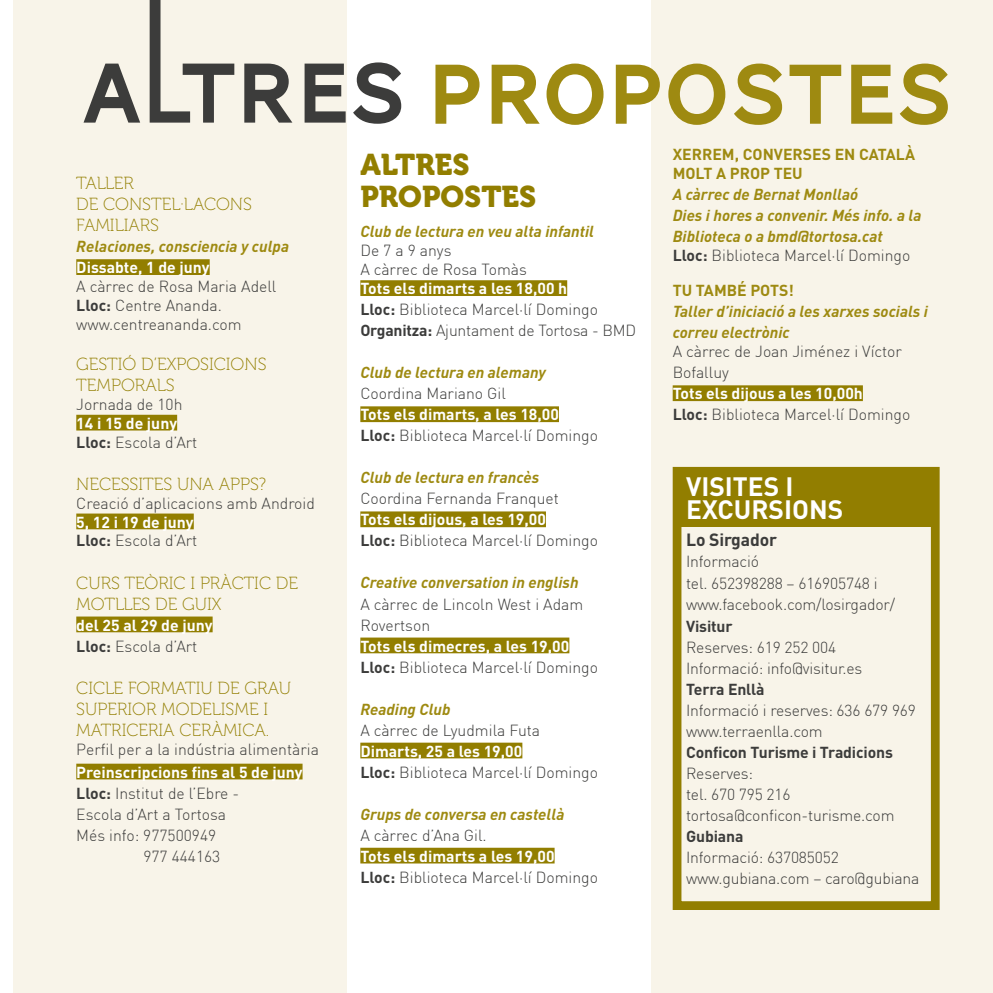
<style>
.page{position:relative;width:993px;height:993px;background:#fff}
.page>*{position:absolute;margin:0;border:0;box-sizing:border-box;transform-origin:0 0}
.t1{font:29.75px/31.5px "Museo 900";color:#927e00}
.t2{font:700 26.25px/23.1px "DIN";color:#fff}
.t3{font:17.5px/21px "Museo 100";color:#927e00}
.t4{font:700 17.5px "DIN";letter-spacing:-.01em;color:#3c3c3b}
.t5{font:300 15.75px/21px "DIN";color:#3c3c3b}
.t6{font:italic 700 15.75px/21px "DIN";color:#9e8a11}
.t7{font:700 15.75px/18.9px "DIN";color:#fff}
.t8{font:700 15.75px "DIN";letter-spacing:-.01em;color:#3c3c3b}
.t9{font:700 15.75px/18.9px "DIN";color:#9e8a11}
.s1{font-weight:700}
.s2{color:#3c3c3b}
.s3{font-weight:300;color:#3c3c3b}
.s4{font-weight:700;color:#fff}
.s5{font-weight:700;color:#9e8a11}
</style>
<div class="page">
<div style="left:13px;top:0;width:333px;height:992px;background:#f8f4e9"></div>
<div style="left:651px;top:0;width:341px;height:992px;background:#f8f4e9"></div>
<svg style="left:83px;top:0;width:318px;height:124px"></svg>
<svg style="left:435px;top:64px;width:512px;height:61px"></svg>
<div style="left:76px;top:259px;width:134px;height:16px;background:#927e00"></div>
<div style="left:76px;top:414px;width:101px;height:16px;background:#927e00"></div>
<div style="left:76px;top:513px;width:118px;height:16px;background:#927e00"></div>
<div style="left:76px;top:616px;width:136px;height:16px;background:#927e00"></div>
<div style="left:76px;top:763px;width:226px;height:16px;background:#927e00"></div>
<div style="left:360px;top:280px;width:207px;height:16px;background:#927e00"></div>
<div style="left:360px;top:406px;width:199px;height:16px;background:#927e00"></div>
<div style="left:360px;top:511px;width:185px;height:16px;background:#927e00"></div>
<div style="left:360px;top:637px;width:209px;height:16px;background:#927e00"></div>
<div style="left:360px;top:742px;width:162px;height:16px;background:#927e00"></div>
<div style="left:360px;top:847px;width:194px;height:16px;background:#927e00"></div>
<div style="left:672px;top:385px;width:190px;height:16px;background:#927e00"></div>
<div style="left:672px;top:467px;width:267px;height:442px;border:9px solid #927e00"></div>
<div style="left:676px;top:473px;width:261px;height:53px;background:#927e00"></div>
<p class="t3" style="left:76px;top:173px;width:177px">TALLER<br>DE CONSTEL·LACONS<br>FAMILIARS</p>
<p class="t6" style="left:76px;top:235px;width:214px">Relaciones, consciencia y culpa</p>
<p class="t7" style="left:76px;top:257px;width:135px">Dissabte, 1 de juny</p>
<p class="t5" style="left:76px;top:277px;width:202px;line-height:18.9px">A càrrec de Rosa Maria Adell<br><span class="s1">Lloc:</span> Centre Ananda. www.centreananda.com</p>
<p class="t3" style="left:76px;top:354px;width:192px">GESTIÓ D’EXPOSICIONS<br>TEMPORALS</p>
<p class="t5" style="left:76px;top:393px;width:108px">Jornada de 10h</p>
<p class="t7" style="left:76px;top:413px;width:123px">14 i 15 de juny<br><span class="s2">Lloc:</span> <span class="s3">Escola d’Art</span></p>
<p class="t3" style="left:76px;top:473px;width:191px">NECESSITES UNA APPS?</p>
<p class="t5" style="left:76px;top:492px;width:240px">Creació d’aplicacions amb Android</p>
<p class="t7" style="left:76px;top:511px;width:123px">5, 12 i 19 de juny<br><span class="s2">Lloc:</span> <span class="s3">Escola d’Art</span></p>
<p class="t3" style="left:76px;top:572px;width:223px">CURS TEÒRIC I PRÀCTIC DE<br>MOTLLES DE GUIX</p>
<p class="t7" style="left:76px;top:613px;width:138px;line-height:21px">del 25 al 29 de juny<br><span class="s2">Lloc:</span> <span class="s3">Escola d’Art</span></p>
<p class="t3" style="left:76px;top:677px;width:216px">CICLE FORMATIU DE GRAU<br>SUPERIOR MODELISME I<br>MATRICERIA CERÀMICA.</p>
<p class="t5" style="left:76px;top:738px;width:244px">Perfil per a la indústria alimentària</p>
<p class="t7" style="left:76px;top:761px;width:228px">Preinscripcions fins al 5 de juny</p>
<p class="t5" style="left:76px;top:782px;width:164px"><span class="s1">Lloc:</span> Institut de l’Ebre -</p>
<p class="t5" style="left:76px;top:803px;width:151px">Escola d’Art a Tortosa</p>
<p class="t5" style="left:76px;top:824px;width:141px">Més info: 977500949</p>
<p class="t5" style="left:143px;top:845px;width:78px">977 444163</p>
<h1 class="t1" style="left:360px;top:149px;width:177px">ALTRES<br>PROPOSTES</h1>
<p class="t6" style="left:360px;top:220px;width:235px">Club de lectura en veu alta infantil</p>
<p class="t5" style="left:360px;top:241px;width:168px;line-height:18.9px">De 7 a 9 anys<br>A càrrec de Rosa Tomàs</p>
<p class="t5" style="left:360px;top:278px;width:277px"><span class="s4">Tots els dimarts a les 18,00 h<br></span><span class="s1">Lloc:</span> Biblioteca Marcel·lí Domingo<br><span class="s1">Organitza:</span> Ajuntament de Tortosa - BMD</p>
<p class="t6" style="left:360px;top:361px;width:187px">Club de lectura en alemany</p>
<p class="t5" style="left:360px;top:383px;width:147px">Coordina Mariano Gil</p>
<p class="t5" style="left:360px;top:404px;width:239px"><span class="s4">Tots els dimarts, a les 18,00<br></span><span class="s1">Lloc:</span> Biblioteca Marcel·lí Domingo</p>
<p class="t6" style="left:360px;top:466px;width:180px">Club de lectura en francès</p>
<p class="t5" style="left:360px;top:488px;width:200px">Coordina Fernanda Franquet</p>
<p class="t5" style="left:360px;top:509px;width:239px"><span class="s4">Tots els dijous, a les 19,00<br></span><span class="s1">Lloc:</span> Biblioteca Marcel·lí Domingo</p>
<p class="t6" style="left:360px;top:571px;width:220px">Creative conversation in english</p>
<p class="t5" style="left:360px;top:593px;width:224px">A càrrec de Lincoln West i Adam<br>Rovertson</p>
<p class="t5" style="left:360px;top:635px;width:239px"><span class="s4">Tots els dimecres, a les 19,00<br></span><span class="s1">Lloc:</span> Biblioteca Marcel·lí Domingo</p>
<p class="t6" style="left:360px;top:697px;width:92px">Reading Club</p>
<p class="t5" style="left:360px;top:719px;width:181px">A càrrec de Lyudmila Futa</p>
<p class="t5" style="left:360px;top:740px;width:239px"><span class="s4">Dimarts, 25 a les 19,00<br></span><span class="s1">Lloc:</span> Biblioteca Marcel·lí Domingo</p>
<p class="t6" style="left:360px;top:802px;width:205px">Grups de conversa en castellà</p>
<p class="t5" style="left:360px;top:824px;width:128px">A càrrec d’Ana Gil.</p>
<p class="t5" style="left:360px;top:845px;width:239px"><span class="s4">Tots els dimarts a les 19,00<br></span><span class="s1">Lloc:</span> Biblioteca Marcel·lí Domingo</p>
<p class="t9" style="left:672px;top:144px;width:244px">XERREM, CONVERSES EN CATALÀ<br>MOLT A PROP TEU</p>
<p class="t6" style="left:672px;top:183px;width:250px">A càrrec de Bernat Monllaó<br>Dies i hores a convenir. Més info. a la<br>Biblioteca o a bmd@tortosa.cat</p>
<p class="t5" style="left:672px;top:238px;width:239px;line-height:34.6px"><span class="s1">Lloc:</span> Biblioteca Marcel·lí Domingo<br><span class="s5">TU TAMBÉ POTS!</span></p>
<p class="t6" style="left:672px;top:300px;width:257px">Taller d’iniciació a les xarxes socials i correu electrònic</p>
<p class="t5" style="left:672px;top:341px;width:231px">A càrrec de Joan Jiménez i Víctor<br>Bofalluy</p>
<p class="t5" style="left:672px;top:383px;width:239px"><span class="s4">Tots els dijous a les 10,00h<br></span><span class="s1">Lloc:</span> Biblioteca Marcel·lí Domingo</p>
<h2 class="t2" style="left:686px;top:473px;width:159px">VISITES I<br>EXCURSIONS</h2>
<p class="t4" style="left:686px;top:528px;width:92px">Lo Sirgador</p>
<p class="t5" style="left:686px;top:551px;width:210px">Informació<br>tel. 652398288 – 616905748 i www.facebook.com/losirgador/</p>
<p class="t8" style="left:686px;top:615px;width:48px">Visitur</p>
<p class="t5" style="left:686px;top:636px;width:178px">Reserves: 619 252 004<br>Informació: info@visitur.es</p>
<p class="t8" style="left:686px;top:678px;width:80px">Terra Enllà</p>
<p class="t5" style="left:686px;top:699px;width:231px">Informació i reserves: 636 679 969 www.terraenlla.com</p>
<p class="t8" style="left:686px;top:741px;width:208px">Conficon Turisme i Tradicions</p>
<p class="t5" style="left:686px;top:762px;width:210px">Reserves:<br>tel. 670 795 216 tortosa@conficon-turisme.com</p>
<p class="t8" style="left:686px;top:825px;width:59px">Gubiana</p>
<p class="t5" style="left:686px;top:846px;width:235px">Informació: 637085052 www.gubiana.com – caro@gubiana</p>
</div>
